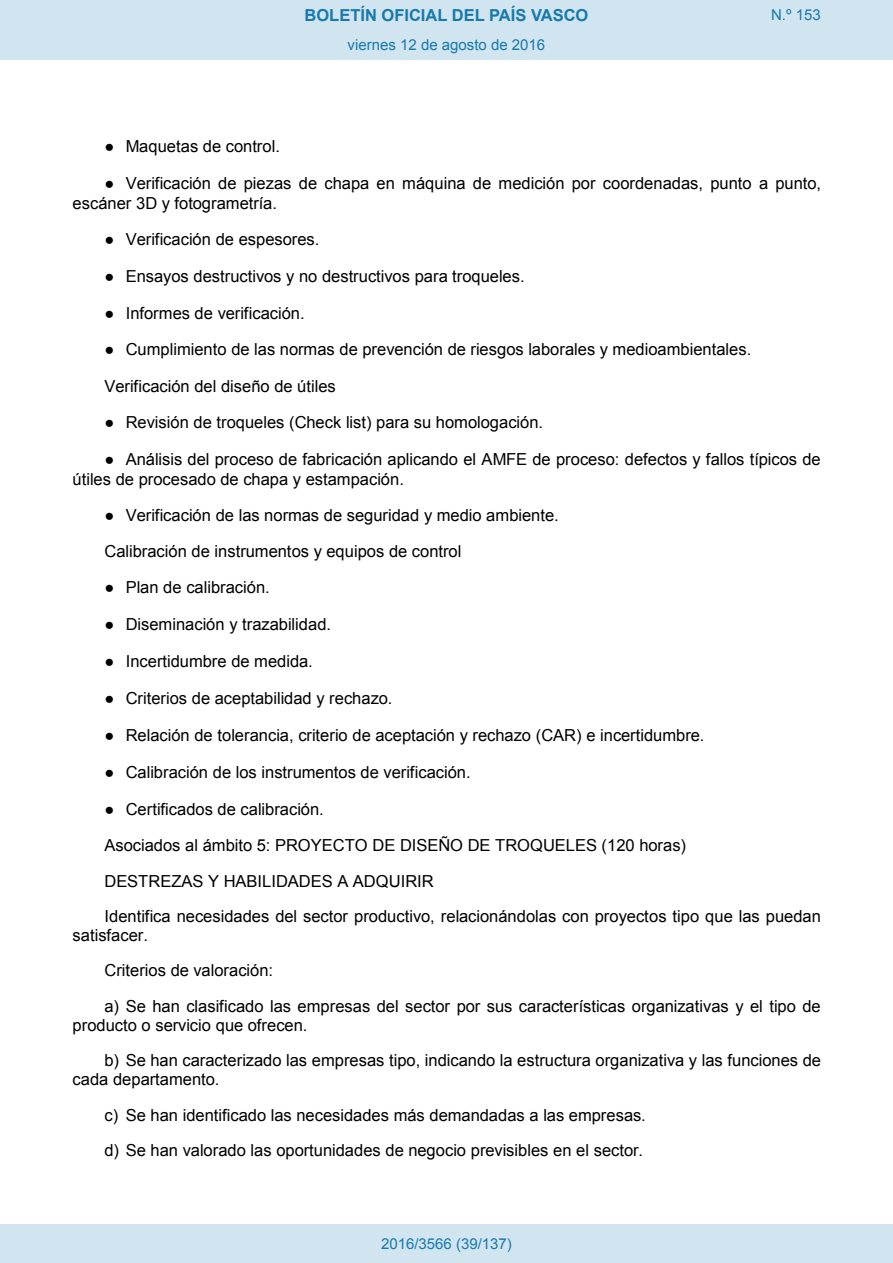
<style>
.page{position:relative;width:893px;height:1263px;background:#fff}
.page>*{position:absolute;margin:0;border:0;box-sizing:border-box;transform-origin:0 0}
.t1{font:16.5px/35.4px "Arial";color:#000}
.t2{font:700 16.5px "Arial";color:#1879ad}
.Paginacion_Centro{font:15px "Arial";color:#1879ad}
.s1{font-family:"Courier New"}
</style>
<div class="page">
<div style="left:0;top:0;width:893px;height:60px;background:#d0e5f0"></div>
<div style="left:0;top:1225px;width:893px;height:38px;background:#d0e5f0"></div>
<p class="t2" style="left:305px;top:4px;width:285px">BOLETÍN OFICIAL DEL PAÍS VASCO</p>
<p class="Paginacion_Centro" style="left:771px;top:5px;width:51px">N.º 153</p>
<p class="Paginacion_Centro" style="left:348px;top:35px;width:199px">viernes 12 de agosto de 2016</p>
<p class="t1" style="left:104px;top:129px;width:177px"><span class="s1">●</span> Maquetas de control.</p>
<p class="t1" style="left:73px;top:173px;width:750px;line-height:20px;text-indent:32px"><span class="s1">●</span> Verificación de piezas de chapa en máquina de medición por coordenadas, punto a punto, escáner 3D y fotogrametría.</p>
<p class="t1" style="left:104px;top:221px;width:216px"><span class="s1">●</span> Verificación de espesores.</p>
<p class="t1" style="left:104px;top:258px;width:422px"><span class="s1">●</span> Ensayos destructivos y no destructivos para troqueles.</p>
<p class="t1" style="left:104px;top:295px;width:202px"><span class="s1">●</span> Informes de verificación.</p>
<p class="t1" style="left:104px;top:332px;width:648px"><span class="s1">●</span> Cumplimiento de las normas de prevención de riesgos laborales y medioambientales.</p>
<p class="t1" style="left:104px;top:368px;width:233px">Verificación del diseño de útiles</p>
<p class="t1" style="left:104px;top:404px;width:440px"><span class="s1">●</span> Revisión de troqueles (Check list) para su homologación.</p>
<p class="t1" style="left:73px;top:449px;width:750px;line-height:19.8px;text-indent:32px"><span class="s1">●</span> Análisis del proceso de fabricación aplicando el AMFE de proceso: defectos y fallos típicos de útiles de procesado de chapa y estampación.</p>
<p class="t1" style="left:104px;top:497px;width:456px"><span class="s1">●</span> Verificación de las normas de seguridad y medio ambiente.</p>
<p class="t1" style="left:104px;top:534px;width:359px">Calibración de instrumentos y equipos de control</p>
<p class="t1" style="left:104px;top:570px;width:167px"><span class="s1">●</span> Plan de calibración.</p>
<p class="t1" style="left:104px;top:607px;width:228px"><span class="s1">●</span> Diseminación y trazabilidad.</p>
<p class="t1" style="left:104px;top:644px;width:210px"><span class="s1">●</span> Incertidumbre de medida.</p>
<p class="t1" style="left:104px;top:681px;width:290px"><span class="s1">●</span> Criterios de aceptabilidad y rechazo.</p>
<p class="t1" style="left:104px;top:717px;width:602px"><span class="s1">●</span> Relación de tolerancia, criterio de aceptación y rechazo (CAR) e incertidumbre.</p>
<p class="t1" style="left:104px;top:754px;width:368px"><span class="s1">●</span> Calibración de los instrumentos de verificación.</p>
<p class="t1" style="left:104px;top:791px;width:221px"><span class="s1">●</span> Certificados de calibración.</p>
<p class="t1" style="left:104px;top:828px;width:718px">Asociados al ámbito 5: PROYECTO DE DISEÑO DE TROQUELES (120 horas)<br>DESTREZAS Y HABILIDADES A ADQUIRIR<br>Identifica necesidades del sector productivo, relacionándolas con proyectos tipo que las puedan</p>
<p class="t1" style="left:104px;top:918px;width:718px;text-indent:-32px">satisfacer.<br>Criterios de valoración:<br>a) Se han clasificado las empresas del sector por sus características organizativas y el tipo de</p>
<p class="t1" style="left:104px;top:1008px;width:718px;text-indent:-32px">producto o servicio que ofrecen.<br>b) Se han caracterizado las empresas tipo, indicando la estructura organizativa y las funciones de</p>
<p class="t1" style="left:104px;top:1062px;width:543px;text-indent:-32px">cada departamento.<br>c) Se han identificado las necesidades más demandadas a las empresas. d) Se han valorado las oportunidades de negocio previsibles en el sector.</p>
<p class="Paginacion_Centro" style="left:381px;top:1234px;width:132px">2016/3566 (39/137)</p>
</div>
